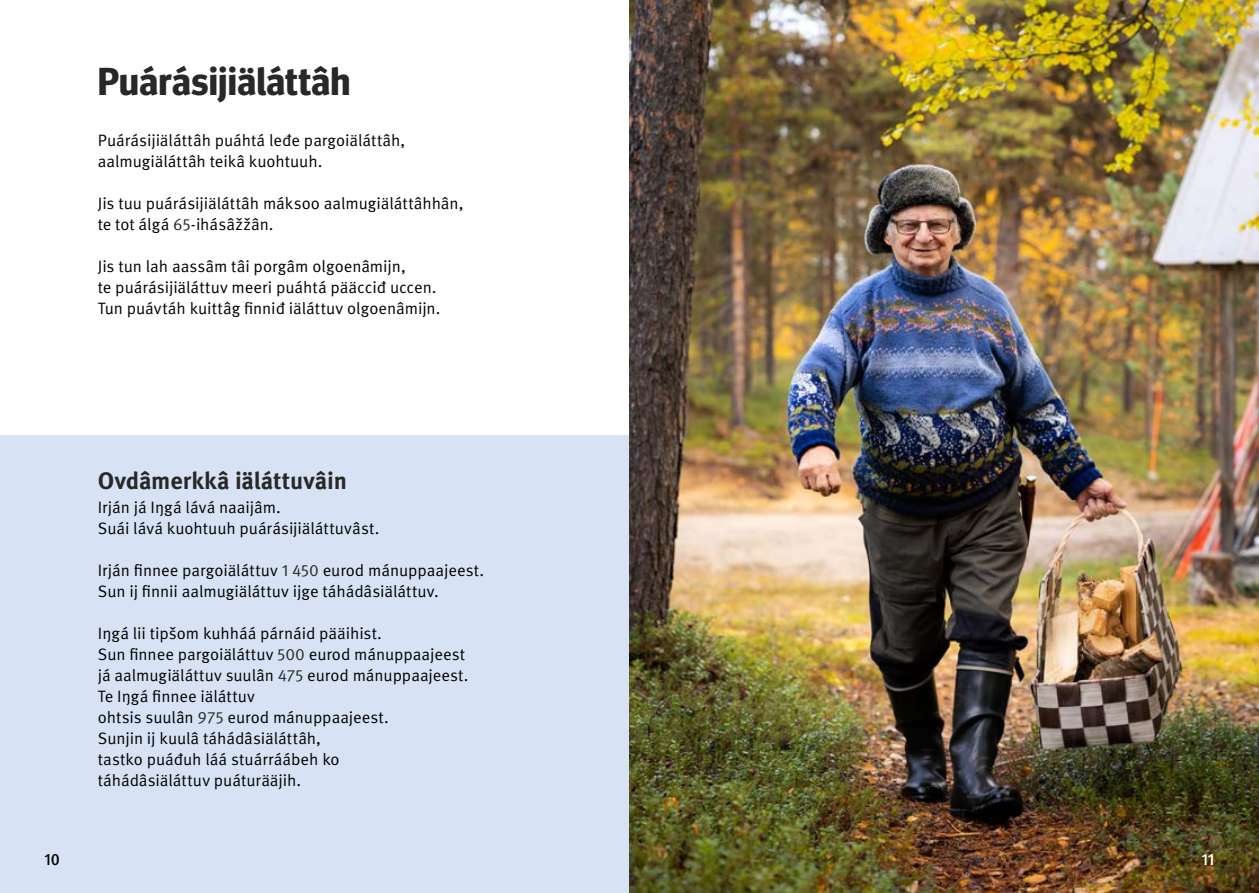
<style>
.page{position:relative;width:1259px;height:893px;background:#fff}
.page>*{position:absolute;margin:0;border:0;box-sizing:border-box;transform-origin:0 0}
.H1_otsikko{font:700 39px "Meta Headline Pro";letter-spacing:.01em;color:#282827}
.H2_otsikko{font:700 24px "Meta Pro";letter-spacing:-.005em;color:#282827}
.P_Body_copy{font:16.5px/21px "Meta Pro Norm";letter-spacing:-.005em;color:#000}
.t1{font:500 16.5px "Meta Pro";color:#000;scale:.95 1}
.t2{font:500 16.5px "Meta Pro";color:#fff}
.s1{color:#282827}
</style>
<div class="page">
<div style="left:0;top:436px;width:629px;height:457px;background:#d7e3f5"></div>
<img style="left:629px;top:0;width:630px;height:893px">
<h1 class="H1_otsikko" style="left:98px;top:50px;width:254px">Puárásijiäláttâh</h1>
<p class="P_Body_copy" style="left:98px;top:128px;width:309px">Puárásijiäláttâh puáhtá leđe pargoiäláttâh,</p>
<p class="P_Body_copy" style="left:98px;top:149px;width:226px">aalmugiäláttâh teikâ kuohtuuh.</p>
<p class="P_Body_copy" style="left:98px;top:191px;width:367px">Jis tuu puárásijiäláttâh máksoo aalmugiäláttâhhân,</p>
<p class="P_Body_copy" style="left:98px;top:212px;width:177px">te tot álgá <span class="s1">65</span>-ihásâžžân.</p>
<p class="P_Body_copy" style="left:98px;top:254px;width:309px">Jis tun lah aassâm tâi porgâm olgoenâmijn,</p>
<p class="P_Body_copy" style="left:98px;top:275px;width:340px">te puárásijiäláttuv meeri puáhtá pääcciđ uccen.</p>
<p class="P_Body_copy" style="left:98px;top:296px;width:344px">Tun puávtáh kuittâg finniđ iäláttuv olgoenâmijn.</p>
<h2 class="H2_otsikko" style="left:98px;top:462px;width:251px">Ovdâmerkkâ iäláttuvâin</h2>
<p class="P_Body_copy" style="left:98px;top:496px;width:184px">Irján já Iŋgá lává naaijâm.</p>
<p class="P_Body_copy" style="left:98px;top:517px;width:283px">Suái lává kuohtuuh puárásijiäláttuvâst.</p>
<p class="P_Body_copy" style="left:98px;top:559px;width:388px">Irján finnee pargoiäláttuv <span class="s1">1 450</span> eurod mánuppaajeest.</p>
<p class="P_Body_copy" style="left:98px;top:580px;width:342px">Sun ij finnii aalmugiäláttuv ijge táhádâsiäláttuv.</p>
<p class="P_Body_copy" style="left:98px;top:622px;width:286px">Iŋgá lii tipšom kuhháá párnáid pääihist.</p>
<p class="P_Body_copy" style="left:98px;top:643px;width:369px">Sun finnee pargoiäláttuv <span class="s1">500</span> eurod mánuppaajeest</p>
<p class="P_Body_copy" style="left:98px;top:664px;width:372px">já aalmugiäláttuv suulân <span class="s1">475</span> eurod mánuppaajeest.</p>
<p class="P_Body_copy" style="left:98px;top:685px;width:292px">Te Iŋgá finnee iäláttuv<br>ohtsis suulân <span class="s1">975</span> eurod mánuppaajeest.</p>
<p class="P_Body_copy" style="left:98px;top:727px;width:225px">Sunjin ij kuulâ táhádâsiäláttâh,</p>
<p class="P_Body_copy" style="left:98px;top:748px;width:243px">tastko puáđuh láá stuárráábeh ko táhádâsiäláttuv puáturääjih.</p>
<p class="t1" style="left:44px;top:846px;width:18px">10</p>
<p class="t2" style="left:1201px;top:846px;width:15px">11</p>
</div>
